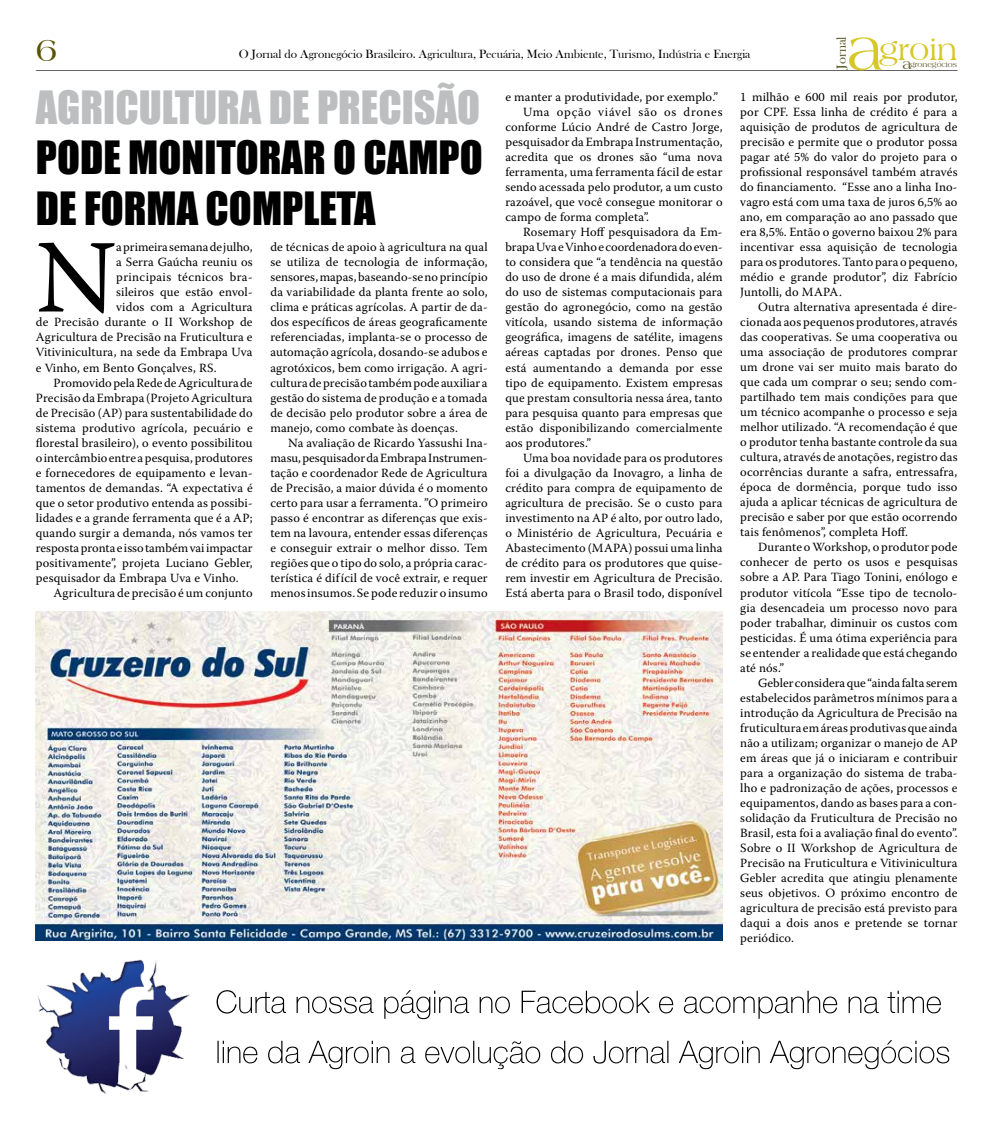
<style>
.page{position:relative;width:993px;height:1124px;background:#fff}
.page>*{position:absolute;margin:0;border:0;box-sizing:border-box;transform-origin:0 0}
.t1{font:103.5px "Warnock Pro";color:#000}
.t2{font:42.12px/50.5px "Impact";color:#000}
.t3{font:42.12px "Impact";color:#bcbec0}
.t4{font:33.75px "Americana BT";color:#585300}
.t5{font:31.25px "Americana BT";color:#d6c827}
.t6{font:13.5px "Bask Old Face";color:#585423}
.t7{font:12.5px/15px "Warnock Pro";letter-spacing:.01em;color:#000;text-align:justify}
.t8{font:12.5px "Warnock Pro";letter-spacing:.055em;color:#000}
.t9{font:12.5px "Warnock Pro";letter-spacing:.03em;color:#000}
.t10{font:12.25px "Bask Old Face";color:#000}
.t11{font:7.62px "Americana BT";color:#585423}
.s1{font-size:60px}
.s2{font-size:14.62px}
</style>
<div class="page">
<hr style="left:36px;top:70px;width:921px;height:1px;background:#221f1f">
<img style="left:35px;top:611px;width:687px;height:329px">
<svg style="left:217px;top:1040px;width:731px;height:29px"></svg>
<svg style="left:216px;top:990px;width:724px;height:29px"></svg>
<img style="left:37px;top:959px;width:152px;height:135px">
<h3 class="t4" style="left:35px;top:30px;width:23px">6</h3>
<p class="t10" style="left:239px;top:47px;width:513px">O Jornal do Agronegócio Brasileiro. Agricultura, Pecuária, Meio Ambiente, Turismo, Indústria e Energia</p>
<p class="t6" style="left:833px;top:68px;width:34px;rotate:-90deg">Jornal</p>
<h3 class="t5" style="left:846px;top:32px;width:112px"><span class="s1">a</span>groin</h3>
<p class="t11" style="left:902px;top:60px;width:56px"><span class="s2">a</span>gronegócios</p>
<h2 class="t3" style="left:36px;top:74px;width:445px">AGRICULTURA DE PRECISÃO</h2>
<h2 class="t2" style="left:36px;top:131px;width:448px">PODE MONITORAR O CAMPO<br>DE FORMA COMPLETA</h2>
<h1 class="t1" style="left:36px;top:215px;width:81px">N</h1>
<p class="t7" style="left:116px;top:239px;width:138px">a primeira semana de julho,</p>
<p class="t7" style="left:116px;top:254px;width:138px">a Serra Gaúcha reuniu os</p>
<p class="t9" style="left:116px;top:270px;width:138px">principais técnicos bra-</p>
<p class="t7" style="left:116px;top:284px;width:138px">sileiros que estão envol-</p>
<p class="t7" style="left:116px;top:299px;width:138px">vidos com a Agricultura</p>
<p class="t7" style="left:36px;top:314px;width:218px">de Precisão durante o II Workshop de</p>
<p class="t7" style="left:36px;top:329px;width:218px">Agricultura de Precisão na Fruticultura e</p>
<p class="t7" style="left:36px;top:344px;width:218px">Vitivinicultura, na sede da Embrapa Uva</p>
<p class="t7" style="left:36px;top:359px;width:182px">e Vinho, em Bento Gonçalves, RS.</p>
<p class="t7" style="left:54px;top:374px;width:200px">Promovido pela Rede de Agricultura de</p>
<p class="t7" style="left:36px;top:389px;width:218px">Precisão da Embrapa (Projeto Agricultura</p>
<p class="t7" style="left:36px;top:404px;width:218px">de Precisão (AP) para sustentabilidade do</p>
<p class="t7" style="left:36px;top:419px;width:218px">sistema produtivo agrícola, pecuário e</p>
<p class="t7" style="left:36px;top:434px;width:218px">florestal brasileiro), o evento possibilitou</p>
<p class="t7" style="left:36px;top:449px;width:218px">o intercâmbio entre a pesquisa, produtores</p>
<p class="t7" style="left:36px;top:464px;width:218px">e fornecedores de equipamento e levan-</p>
<p class="t7" style="left:36px;top:479px;width:218px">tamentos de demandas. “A expectativa é</p>
<p class="t7" style="left:36px;top:494px;width:218px">que o setor produtivo entenda as possibi-</p>
<p class="t7" style="left:36px;top:509px;width:218px">lidades e a grande ferramenta que é a AP;</p>
<p class="t7" style="left:36px;top:524px;width:218px">quando surgir a demanda, nós vamos ter</p>
<p class="t7" style="left:36px;top:539px;width:218px">resposta pronta e isso também vai impactar</p>
<p class="t7" style="left:36px;top:554px;width:218px">positivamente”, projeta Luciano Gebler,</p>
<p class="t7" style="left:36px;top:569px;width:204px">pesquisador da Embrapa Uva e Vinho.</p>
<p class="t7" style="left:54px;top:584px;width:200px">Agricultura de precisão é um conjunto</p>
<p class="t7" style="left:270px;top:239px;width:219px">de técnicas de apoio à agricultura na qual se utiliza de tecnologia de informação, sensores, mapas, baseando-se no princípio da variabilidade da planta frente ao solo, clima e práticas agrícolas. A partir de da&shy;dos específicos de áreas geograficamente referenciadas, implanta-se o processo de automação agrícola, dosando-se adubos e agrotóxicos, bem como irrigação. A agri&shy;cultura de precisão também pode auxiliar a gestão do sistema de produção e a tomada de decisão pelo produtor sobre a área de manejo, como combate às doenças.</p>
<p class="t7" style="left:270px;top:434px;width:219px;text-indent:18px">Na avaliação de Ricardo Yassushi Ina&shy;masu, pesquisador da Embrapa Instrumen&shy;tação e coordenador Rede de Agricultura de Precisão, a maior dúvida é o momento certo para usar a ferramenta. ”O primeiro passo é encontrar as diferenças que exis&shy;tem na lavoura, entender essas diferenças e conseguir extrair o melhor disso. Tem regiões que o tipo do solo, a própria carac&shy;terística é difícil de você extrair, e requer menos insumos. Se pode reduzir o insumo</p>
<p class="t7" style="left:505px;top:89px;width:214px">e manter a produtividade, por exemplo.”</p>
<p class="t8" style="left:523px;top:105px;width:201px">Uma opção viável são os drones</p>
<p class="t7" style="left:505px;top:119px;width:219px">conforme Lúcio André de Castro Jorge,</p>
<p class="t7" style="left:505px;top:134px;width:219px">pesquisador da Embrapa Instrumentação,</p>
<p class="t7" style="left:505px;top:149px;width:219px">acredita que os drones são “uma nova</p>
<p class="t7" style="left:505px;top:164px;width:219px">ferramenta, uma ferramenta fácil de estar</p>
<p class="t7" style="left:505px;top:179px;width:219px">sendo acessada pelo produtor, a um custo</p>
<p class="t7" style="left:505px;top:194px;width:219px">razoável, que você consegue monitorar o</p>
<p class="t7" style="left:505px;top:209px;width:145px">campo de forma completa”.</p>
<p class="t7" style="left:523px;top:224px;width:201px">Rosemary Hoff pesquisadora da Em-</p>
<p class="t7" style="left:505px;top:239px;width:219px">brapa Uva e Vinho e coordenadora do even-</p>
<p class="t7" style="left:505px;top:254px;width:219px">to considera que “a tendência na questão</p>
<p class="t7" style="left:505px;top:269px;width:219px">do uso de drone é a mais difundida, além</p>
<p class="t7" style="left:505px;top:284px;width:219px">do uso de sistemas computacionais para</p>
<p class="t7" style="left:505px;top:299px;width:219px">gestão do agronegócio, como na gestão</p>
<p class="t7" style="left:505px;top:314px;width:219px">vitícola, usando sistema de informação</p>
<p class="t7" style="left:505px;top:329px;width:219px">geográfica, imagens de satélite, imagens</p>
<p class="t7" style="left:505px;top:344px;width:219px">aéreas captadas por drones. Penso que</p>
<p class="t7" style="left:505px;top:359px;width:218px">está aumentando a demanda por esse</p>
<p class="t7" style="left:505px;top:374px;width:219px">tipo de equipamento. Existem empresas</p>
<p class="t7" style="left:505px;top:389px;width:219px">que prestam consultoria nessa área, tanto</p>
<p class="t7" style="left:505px;top:404px;width:219px">para pesquisa quanto para empresas que</p>
<p class="t7" style="left:505px;top:419px;width:219px">estão disponibilizando comercialmente</p>
<p class="t7" style="left:505px;top:434px;width:87px">aos produtores.”</p>
<p class="t7" style="left:523px;top:449px;width:201px">Uma boa novidade para os produtores</p>
<p class="t7" style="left:505px;top:464px;width:219px">foi a divulgação da Inovagro, a linha de</p>
<p class="t7" style="left:505px;top:479px;width:219px">crédito para compra de equipamento de</p>
<p class="t7" style="left:505px;top:494px;width:219px">agricultura de precisão. Se o custo para</p>
<p class="t7" style="left:505px;top:509px;width:219px">investimento na AP é alto, por outro lado,</p>
<p class="t7" style="left:505px;top:524px;width:219px">o Ministério de Agricultura, Pecuária e</p>
<p class="t7" style="left:505px;top:539px;width:219px">Abastecimento (MAPA) possui uma linha</p>
<p class="t7" style="left:505px;top:554px;width:219px">de crédito para os produtores que quise-</p>
<p class="t7" style="left:505px;top:569px;width:219px">rem investir em Agricultura de Precisão.</p>
<p class="t7" style="left:505px;top:584px;width:219px">Está aberta para o Brasil todo, disponível</p>
<p class="t7" style="left:740px;top:89px;width:219px">1 milhão e 600 mil reais por produtor, por CPF. Essa linha de crédito é para a aquisição de produtos de agricultura de precisão e permite que o produtor possa pagar até 5% do valor do projeto para o profissional responsável também através do financiamento. “Esse ano a linha Ino&shy;vagro está com uma taxa de juros 6,5% ao ano, em comparação ao ano passado que era 8,5%. Então o governo baixou 2% para incentivar essa aquisição de tecnologia para os produtores. Tanto para o pequeno, médio e grande produtor”, diz Fabrício Juntolli, do MAPA.</p>
<p class="t7" style="left:740px;top:299px;width:219px;text-indent:18px">Outra alternativa apresentada é dire&shy;cionada aos pequenos produtores, através das cooperativas. Se uma cooperativa ou uma associação de produtores comprar um drone vai ser muito mais barato do que cada um comprar o seu; sendo com&shy;partilhado tem mais condições para que um técnico acompanhe o processo e seja melhor utilizado. “A recomendação é que o produtor tenha bastante controle da sua cultura, através de anotações, registro das ocorrências durante a safra, entressafra, época de dormência, porque tudo isso ajuda a aplicar técnicas de agricultura de precisão e saber por que estão ocorrendo tais fenômenos”, completa Hoff.</p>
<p class="t7" style="left:740px;top:539px;width:219px;text-indent:18px">Durante o Workshop, o produtor pode conhecer de perto os usos e pesquisas sobre a AP. Para Tiago Tonini, enólogo e produtor vitícola “Esse tipo de tecnolo&shy;gia desencadeia um processo novo para poder trabalhar, diminuir os custos com pesticidas. É uma ótima experiência para se entender a realidade que está chegando até nós.”</p>
<p class="t7" style="left:740px;top:674px;width:219px;text-indent:18px">Gebler considera que “ainda falta serem estabelecidos parâmetros mínimos para a introdução da Agricultura de Precisão na fruticultura em áreas produtivas que ainda não a utilizam; organizar o manejo de AP em áreas que já o iniciaram e contribuir para a organização do sistema de traba&shy;lho e padronização de ações, processos e equipamentos, dando as bases para a con&shy;solidação da Fruticultura de Precisão no Brasil, esta foi a avaliação final do evento”.<br>Sobre o II Workshop de Agricultura de Precisão na Fruticultura e Vitivinicultura Gebler acredita que atingiu plenamente seus objetivos. O próximo encontro de agricultura de precisão está previsto para daqui a dois anos e pretende se tornar periódico.</p>
</div>
